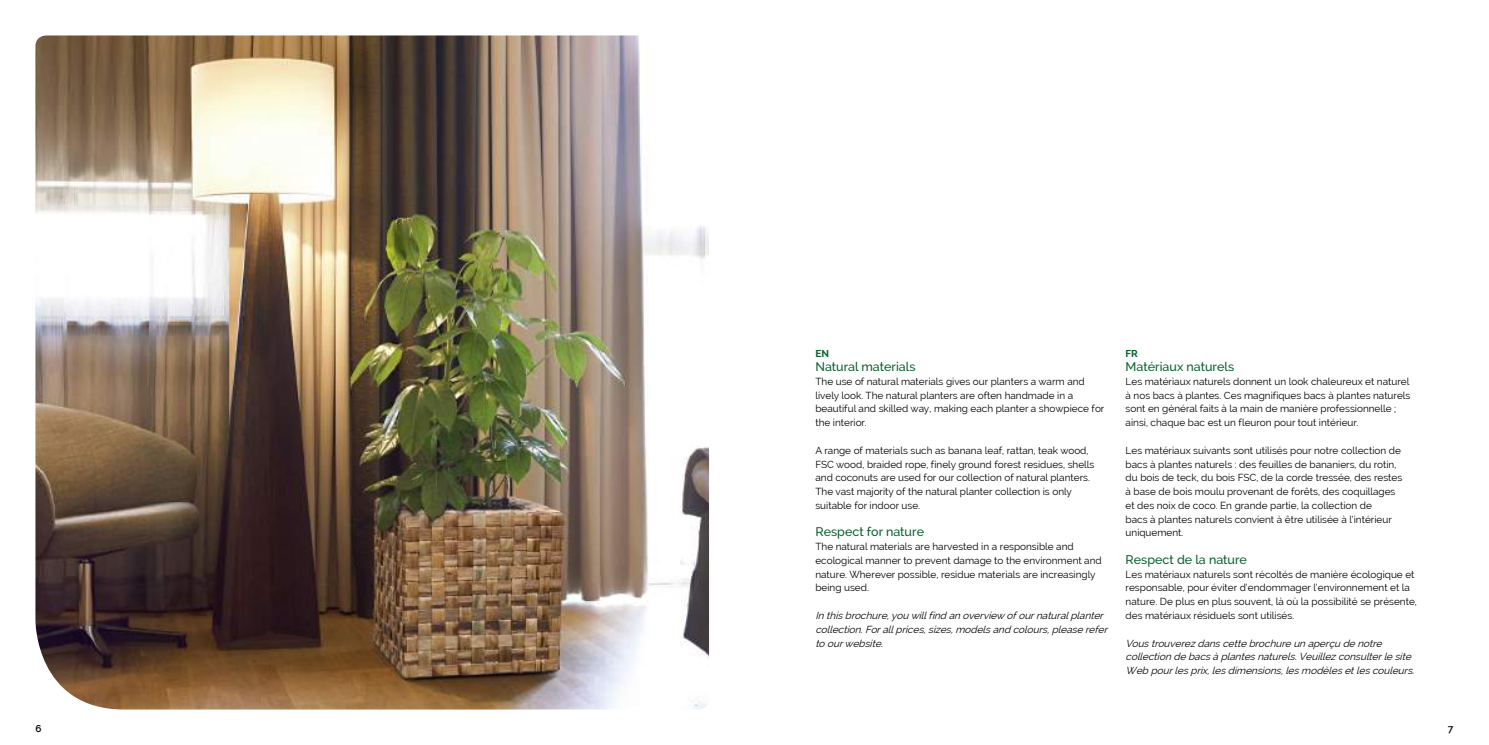
<style>
.page{position:relative;width:1489px;height:745px;background:#fff}
.page>*{position:absolute;margin:0;border:0;box-sizing:border-box;transform-origin:0 0}
.t1{font:500 12.5px "Raleway";color:#08602c}
.t2{font:10px/13.8px "Raleway";color:#000}
.t3{font:italic 10px/13.8px "Raleway";color:#000}
.t4{font:700 10px "Raleway";color:#08602c}
.t5{font:600 10px "Raleway";color:#000}
</style>
<div class="page">
<img style="left:35px;top:35px;width:674px;height:674px">
<p class="t4" style="left:815px;top:348px;width:15px">EN</p>
<p class="t1" style="left:815px;top:359px;width:102px">Natural materials</p>
<p class="t2" style="left:815px;top:374px;width:290px">The use of natural materials gives our planters a warm and lively look. The natural planters are often handmade in a beautiful and skilled way, making each planter a showpiece for the interior.</p>
<p class="t2" style="left:815px;top:443px;width:280px">A range of materials such as banana leaf, rattan, teak wood, FSC wood, braided rope, finely ground forest residues, shells and coconuts are used for our collection of natural planters.<br>The vast majority of the natural planter collection is only suitable for indoor use.</p>
<p class="t1" style="left:815px;top:524px;width:110px">Respect for nature</p>
<p class="t2" style="left:815px;top:539px;width:288px">The natural materials are harvested in a responsible and ecological manner to prevent damage to the environment and nature. Wherever possible, residue materials are increasingly being used.</p>
<p class="t3" style="left:815px;top:608px;width:296px">In thisbrochure,you willfind an overview ofournaturalplanter collection.Forallprices,sizes,modelsand colours,please refer to ourwebsite.</p>
<p class="t4" style="left:1125px;top:348px;width:14px">FR</p>
<p class="t1" style="left:1125px;top:359px;width:110px">Matériaux naturels</p>
<p class="t2" style="left:1125px;top:374px;width:286px">Les matériaux naturels donnent un look chaleureux et naturel à nos bacs à plantes. Ces magnifiques bacs à plantes naturels sont en général faits à la main de manière professionnelle ; ainsi, chaque bac est un fleuron pour tout intérieur.</p>
<p class="t2" style="left:1125px;top:443px;width:278px">Les matériaux suivants sont utilisés pour notre collection de bacs à plantes naturels : des feuilles de bananiers, du rotin, du bois de teck, du bois FSC, de la corde tressée, des restes à base de bois moulu provenant de forêts, des coquillages et des noix de coco. En grande partie, la collection de<br>bacs à plantes naturels convient à être utilisée à l’intérieur uniquement.</p>
<p class="t1" style="left:1125px;top:552px;width:123px">Respect de la nature</p>
<p class="t2" style="left:1125px;top:567px;width:293px">Les matériaux naturels sont récoltés de manière écologique et responsable, pour éviter d’endommager l’environnement et la nature. De plus en plus souvent, là où la possibilité se présente, des matériaux résiduels sont utilisés.</p>
<p class="t3" style="left:1125px;top:635px;width:293px">Voustrouverezdanscette brochure un aperçu de notre collection de bacsàplantesnaturels.Veuillezconsulterle site<br>Web pourlesprix,lesdimensions,lesmodèlesetlescouleurs.</p>
<p class="t5" style="left:35px;top:722px;width:8px">6</p>
<p class="t5" style="left:1447px;top:722px;width:7px">7</p>
</div>
